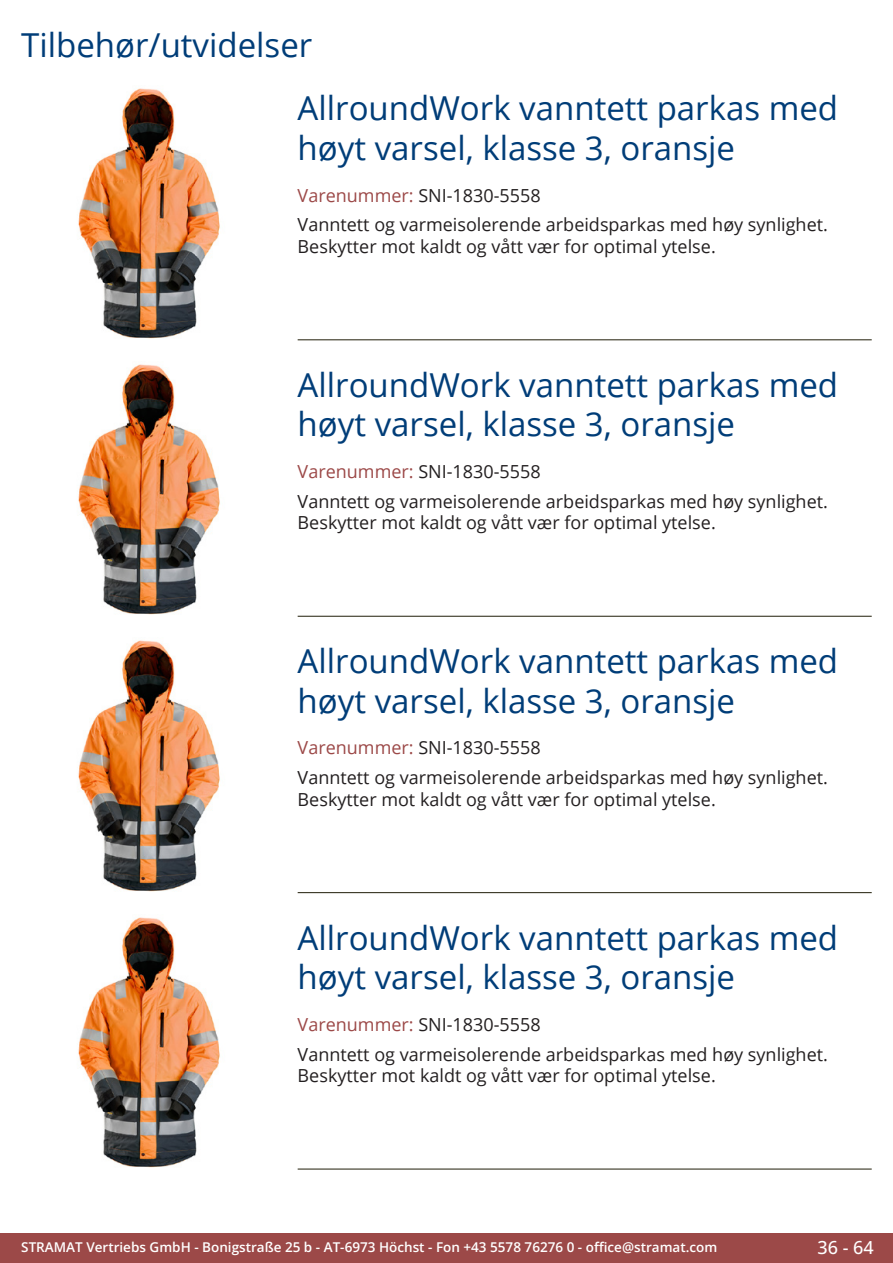
<style>
.page{position:relative;width:893px;height:1263px;background:#fff}
.page>*{position:absolute;margin:0;border:0;box-sizing:border-box;transform-origin:0 0}
.Produkttitel{font:33px/39.6px "Open Sans";color:#003d78}
.RastTitel{font:33px "Open Sans";color:#003d78}
.Beschreibung_Text{font:18px/21.6px "Open Sans";color:#231f20}
.TechDaten_Überschrif{font:18px "Open Sans";color:#231f20}
.t1{font:500 18px "Open Sans";color:#fff}
.t2{font:600 13.5px "Open Sans";color:#fff}
.s1{color:#9c4948}
</style>
<div class="page">
<div style="left:0;top:1233px;width:893px;height:30px;background:#9c4948"></div>
<hr style="left:298px;top:340px;width:574px;height:1px;background:#201d08">
<hr style="left:298px;top:616px;width:574px;height:1px;background:#201d08">
<hr style="left:298px;top:892px;width:574px;height:1px;background:#201d08">
<hr style="left:298px;top:1169px;width:574px;height:1px;background:#201d08">
<img style="left:78px;top:88px;width:142px;height:251px">
<img style="left:78px;top:364px;width:142px;height:251px">
<img style="left:78px;top:640px;width:142px;height:252px">
<img style="left:78px;top:917px;width:142px;height:251px">
<p class="RastTitel" style="left:21px;top:22px;width:293px">Tilbehør/utvidelser</p>
<p class="Produkttitel" style="left:298px;top:88px;width:542px">AllroundWork vanntett parkas med høyt varsel, klasse 3, oransje</p>
<p class="TechDaten_Überschrif" style="left:298px;top:183px;width:245px"><span class="s1">Varenummer:</span> SNI-1830-5558</p>
<p class="Beschreibung_Text" style="left:298px;top:214px;width:532px">Vanntett og varmeisolerende arbeidsparkas med høy synlighet.<br>Beskytter mot kaldt og vått vær for optimal ytelse.</p>
<p class="Produkttitel" style="left:298px;top:364px;width:542px">AllroundWork vanntett parkas med høyt varsel, klasse 3, oransje</p>
<p class="TechDaten_Überschrif" style="left:298px;top:459px;width:245px"><span class="s1">Varenummer:</span> SNI-1830-5558</p>
<p class="Beschreibung_Text" style="left:298px;top:490px;width:532px">Vanntett og varmeisolerende arbeidsparkas med høy synlighet.<br>Beskytter mot kaldt og vått vær for optimal ytelse.</p>
<p class="Produkttitel" style="left:298px;top:640px;width:542px">AllroundWork vanntett parkas med høyt varsel, klasse 3, oransje</p>
<p class="TechDaten_Überschrif" style="left:298px;top:735px;width:245px"><span class="s1">Varenummer:</span> SNI-1830-5558</p>
<p class="Beschreibung_Text" style="left:298px;top:766px;width:532px">Vanntett og varmeisolerende arbeidsparkas med høy synlighet.<br>Beskytter mot kaldt og vått vær for optimal ytelse.</p>
<p class="Produkttitel" style="left:298px;top:917px;width:542px">AllroundWork vanntett parkas med høyt varsel, klasse 3, oransje</p>
<p class="TechDaten_Überschrif" style="left:298px;top:1012px;width:245px"><span class="s1">Varenummer:</span> SNI-1830-5558</p>
<p class="Beschreibung_Text" style="left:298px;top:1043px;width:532px">Vanntett og varmeisolerende arbeidsparkas med høy synlighet.<br>Beskytter mot kaldt og vått vær for optimal ytelse.</p>
<p class="t2" style="left:21px;top:1238px;width:698px">STRAMAT Vertriebs GmbH - Bonigstraße 25 b - AT-6973 Höchst - Fon +43 5578 76276 0 - office@stramat.com</p>
<p class="t1" style="left:817px;top:1234px;width:58px">36 - 64</p>
</div>
